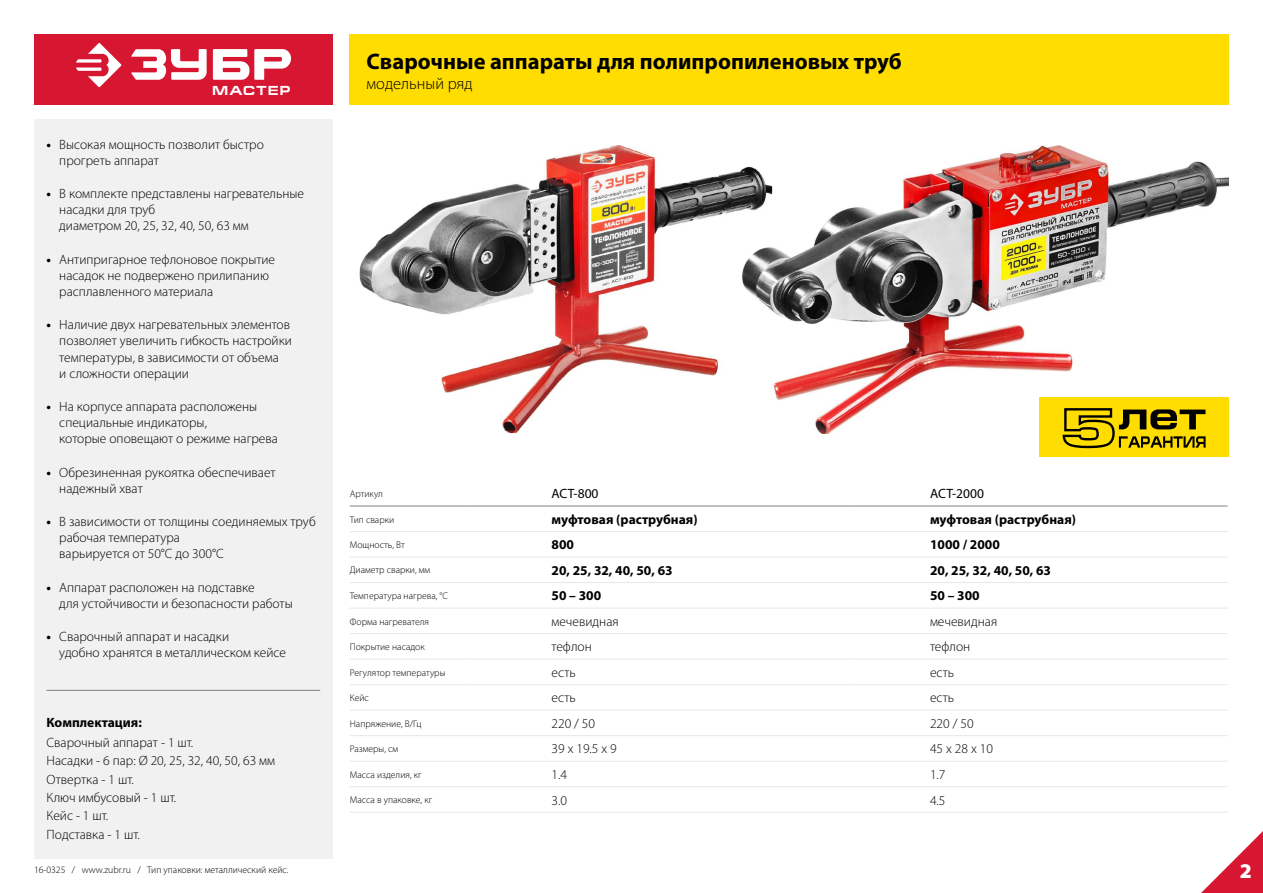
<style>
.page{position:relative;width:1263px;height:893px;background:#fff}
.page>*{position:absolute;margin:0;border:0;box-sizing:border-box;transform-origin:0 0}
.t1{font:700 22.5px "Myriad Pro";color:#000}
.t2{font:900 21px "Myriad Pro";color:#fff}
.t3{font:300 16.5px "Myriad Pro";color:#000}
.t4{font:300 13.5px/16.2px "Myriad Pro";color:#000}
.t5{font:700 13.5px "Myriad Pro";color:#000}
.t6{font:13.5px "Myriad Pro";color:#000}
.t7{font:700 13.2px "Europe Ext";color:#fff}
.t8{font:300 9.75px "Myriad Pro";color:#000}
.s1{font-weight:700}
</style>
<div class="page">
<hr style="left:350px;top:506px;width:121px;height:1px;background:#808285">
<hr style="left:471px;top:506px;width:378px;height:1px;background:#808285">
<hr style="left:849px;top:506px;width:379px;height:1px;background:#808285">
<hr style="left:350px;top:531px;width:121px;height:1px;background:#e6e7e8">
<hr style="left:471px;top:531px;width:378px;height:1px;background:#e6e7e8">
<hr style="left:849px;top:531px;width:379px;height:1px;background:#e6e7e8">
<hr style="left:350px;top:557px;width:121px;height:1px;background:#e6e7e8">
<hr style="left:471px;top:557px;width:378px;height:1px;background:#e6e7e8">
<hr style="left:849px;top:557px;width:379px;height:1px;background:#e6e7e8">
<hr style="left:350px;top:582px;width:121px;height:1px;background:#e6e7e8">
<hr style="left:471px;top:582px;width:378px;height:1px;background:#e6e7e8">
<hr style="left:849px;top:582px;width:379px;height:1px;background:#e6e7e8">
<hr style="left:350px;top:608px;width:121px;height:1px;background:#e6e7e8">
<hr style="left:471px;top:608px;width:378px;height:1px;background:#e6e7e8">
<hr style="left:849px;top:608px;width:379px;height:1px;background:#e6e7e8">
<hr style="left:350px;top:633px;width:121px;height:1px;background:#e6e7e8">
<hr style="left:471px;top:633px;width:378px;height:1px;background:#e6e7e8">
<hr style="left:849px;top:633px;width:379px;height:1px;background:#e6e7e8">
<hr style="left:350px;top:659px;width:121px;height:1px;background:#e6e7e8">
<hr style="left:471px;top:659px;width:378px;height:1px;background:#e6e7e8">
<hr style="left:849px;top:659px;width:379px;height:1px;background:#e6e7e8">
<hr style="left:350px;top:684px;width:121px;height:1px;background:#e6e7e8">
<hr style="left:471px;top:684px;width:378px;height:1px;background:#e6e7e8">
<hr style="left:849px;top:684px;width:379px;height:1px;background:#e6e7e8">
<hr style="left:350px;top:710px;width:121px;height:1px;background:#e6e7e8">
<hr style="left:471px;top:710px;width:378px;height:1px;background:#e6e7e8">
<hr style="left:849px;top:710px;width:379px;height:1px;background:#e6e7e8">
<hr style="left:350px;top:735px;width:121px;height:1px;background:#e6e7e8">
<hr style="left:471px;top:735px;width:378px;height:1px;background:#e6e7e8">
<hr style="left:849px;top:735px;width:379px;height:1px;background:#e6e7e8">
<hr style="left:350px;top:761px;width:121px;height:1px;background:#e6e7e8">
<hr style="left:471px;top:761px;width:378px;height:1px;background:#e6e7e8">
<hr style="left:849px;top:761px;width:379px;height:1px;background:#e6e7e8">
<hr style="left:350px;top:786px;width:121px;height:1px;background:#e6e7e8">
<hr style="left:471px;top:786px;width:378px;height:1px;background:#e6e7e8">
<hr style="left:849px;top:786px;width:379px;height:1px;background:#e6e7e8">
<hr style="left:350px;top:812px;width:121px;height:1px;background:#e6e7e8">
<hr style="left:471px;top:812px;width:378px;height:1px;background:#e6e7e8">
<hr style="left:849px;top:812px;width:379px;height:1px;background:#e6e7e8">
<div style="left:350px;top:34px;width:879px;height:70px;background:#fd0"></div>
<div style="left:34px;top:34px;width:299px;height:70px;background:#d71732"></div>
<svg style="left:76px;top:43px;width:45px;height:44px"></svg>
<svg style="left:131px;top:49px;width:160px;height:31px"></svg>
<img style="left:360px;top:145px;width:382px;height:288px">
<img style="left:742px;top:146px;width:487px;height:288px">
<div style="left:34px;top:119px;width:299px;height:740px;background:#f1f1f2"></div>
<hr style="left:47px;top:690px;width:273px;height:1px;background:#808285">
<svg style="left:1201px;top:831px;width:62px;height:62px"></svg>
<div style="left:1039px;top:397px;width:190px;height:60px;background:#fd0"></div>
<svg style="left:1062px;top:408px;width:143px;height:41px"></svg>
<h1 class="t1" style="left:367px;top:47px;width:537px">Сварочные аппараты для полипропиленовых труб</h1>
<p class="t7" style="left:212px;top:83px;width:14px">МАСТЕР</p>
<p class="t3" style="left:367px;top:74px;width:108px">модельный ряд</p>
<p class="t4" style="left:59px;top:136px;width:206px;text-indent:-13px"><span class="s1">•</span> Высокая мощность позволит быстро прогреть аппарат</p>
<p class="t4" style="left:59px;top:185px;width:246px;text-indent:-13px"><span class="s1">•</span> В комплекте представлены нагревательные насадки для труб<br>диаметром 20, 25, 32, 40, 50, 63 мм</p>
<p class="t4" style="left:59px;top:251px;width:217px;text-indent:-13px"><span class="s1">•</span> Антипригарное тефлоновое покрытие насадок не подвержено прилипанию расплавленного материала</p>
<p class="t4" style="left:59px;top:316px;width:234px;text-indent:-13px"><span class="s1">•</span> Наличие двух нагревательных элементов позволяет увеличить гибкость настройки температуры, в зависимости от объема<br>и сложности операции</p>
<p class="t4" style="left:59px;top:398px;width:220px;text-indent:-13px"><span class="s1">•</span> На корпусе аппарата расположены специальные индикаторы,<br>которые оповещают о режиме нагрева</p>
<p class="t4" style="left:59px;top:464px;width:218px;text-indent:-13px"><span class="s1">•</span> Обрезиненная рукоятка обеспечивает надежный хват</p>
<p class="t4" style="left:59px;top:513px;width:258px;text-indent:-13px"><span class="s1">•</span> В зависимости от толщины соединяемых труб рабочая температура<br>варьируется от 50°С до 300°С</p>
<p class="t4" style="left:59px;top:579px;width:235px;text-indent:-13px"><span class="s1">•</span> Аппарат расположен на подставке<br>для устойчивости и безопасности работы</p>
<p class="t4" style="left:59px;top:628px;width:228px;text-indent:-13px"><span class="s1">•</span> Сварочный аппарат и насадки<br>удобно хранятся в металлическом кейсе</p>
<p class="t5" style="left:47px;top:713px;width:97px">Комплектация:</p>
<p class="t4" style="left:47px;top:733px;width:230px;line-height:18.3px">Сварочный аппарат - 1 шт.<br>Насадки - 6 пар: Ø 20, 25, 32, 40, 50, 63 мм<br>Отвертка - 1 шт.<br>Ключ имбусовый - 1 шт.<br>Кейс - 1 шт.<br>Подставка - 1 шт.</p>
<p class="t8" style="left:34px;top:863px;width:256px">16-0325 / www.zubr.ru / Тип упаковки: металлический кейс.</p>
<p class="t8" style="left:350px;top:488px;width:35px">Артикул</p>
<p class="t6" style="left:551px;top:485px;width:49px">АСТ-800</p>
<p class="t6" style="left:930px;top:485px;width:55px">АСТ-2000</p>
<p class="t8" style="left:350px;top:513px;width:46px">Тип сварки</p>
<p class="t5" style="left:551px;top:511px;width:148px">муфтовая (раструбная)</p>
<p class="t5" style="left:930px;top:511px;width:148px">муфтовая (раструбная)</p>
<p class="t8" style="left:350px;top:539px;width:56px">Мощность, Вт</p>
<p class="t5" style="left:551px;top:536px;width:24px">800</p>
<p class="t5" style="left:930px;top:536px;width:71px">1000 / 2000</p>
<p class="t8" style="left:350px;top:564px;width:82px">Диаметр сварки, мм</p>
<p class="t5" style="left:551px;top:561px;width:123px">20, 25, 32, 40, 50, 63</p>
<p class="t5" style="left:930px;top:561px;width:123px">20, 25, 32, 40, 50, 63</p>
<p class="t8" style="left:350px;top:590px;width:100px">Температура нагрева, °C</p>
<p class="t5" style="left:551px;top:587px;width:51px">50 – 300</p>
<p class="t5" style="left:930px;top:587px;width:51px">50 – 300</p>
<p class="t8" style="left:350px;top:615px;width:81px">Форма нагревателя</p>
<p class="t4" style="left:551px;top:613px;width:69px">мечевидная</p>
<p class="t4" style="left:930px;top:613px;width:69px">мечевидная</p>
<p class="t8" style="left:350px;top:641px;width:77px">Покрытие насадок</p>
<p class="t4" style="left:551px;top:639px;width:42px">тефлон</p>
<p class="t4" style="left:930px;top:639px;width:42px">тефлон</p>
<p class="t8" style="left:350px;top:666px;width:97px">Регулятор температуры</p>
<p class="t4" style="left:551px;top:664px;width:26px">есть</p>
<p class="t4" style="left:930px;top:664px;width:26px">есть</p>
<p class="t8" style="left:350px;top:692px;width:21px">Кейс</p>
<p class="t4" style="left:551px;top:690px;width:26px">есть</p>
<p class="t4" style="left:930px;top:690px;width:26px">есть</p>
<p class="t8" style="left:350px;top:717px;width:73px">Напряжение, В/Гц</p>
<p class="t4" style="left:551px;top:715px;width:45px">220 / 50</p>
<p class="t4" style="left:930px;top:715px;width:45px">220 / 50</p>
<p class="t8" style="left:350px;top:743px;width:50px">Размеры, см</p>
<p class="t4" style="left:551px;top:741px;width:67px">39 х 19.5 х 9</p>
<p class="t4" style="left:930px;top:741px;width:64px">45 х 28 х 10</p>
<p class="t8" style="left:350px;top:768px;width:74px">Масса изделия, кг</p>
<p class="t4" style="left:551px;top:766px;width:17px">1.4</p>
<p class="t4" style="left:930px;top:766px;width:17px">1.7</p>
<p class="t8" style="left:350px;top:794px;width:84px">Масса в упаковке, кг</p>
<p class="t4" style="left:551px;top:792px;width:17px">3.0</p>
<p class="t4" style="left:930px;top:792px;width:17px">4.5</p>
<h2 class="t2" style="left:1240px;top:856px;width:14px">2</h2>
</div>
